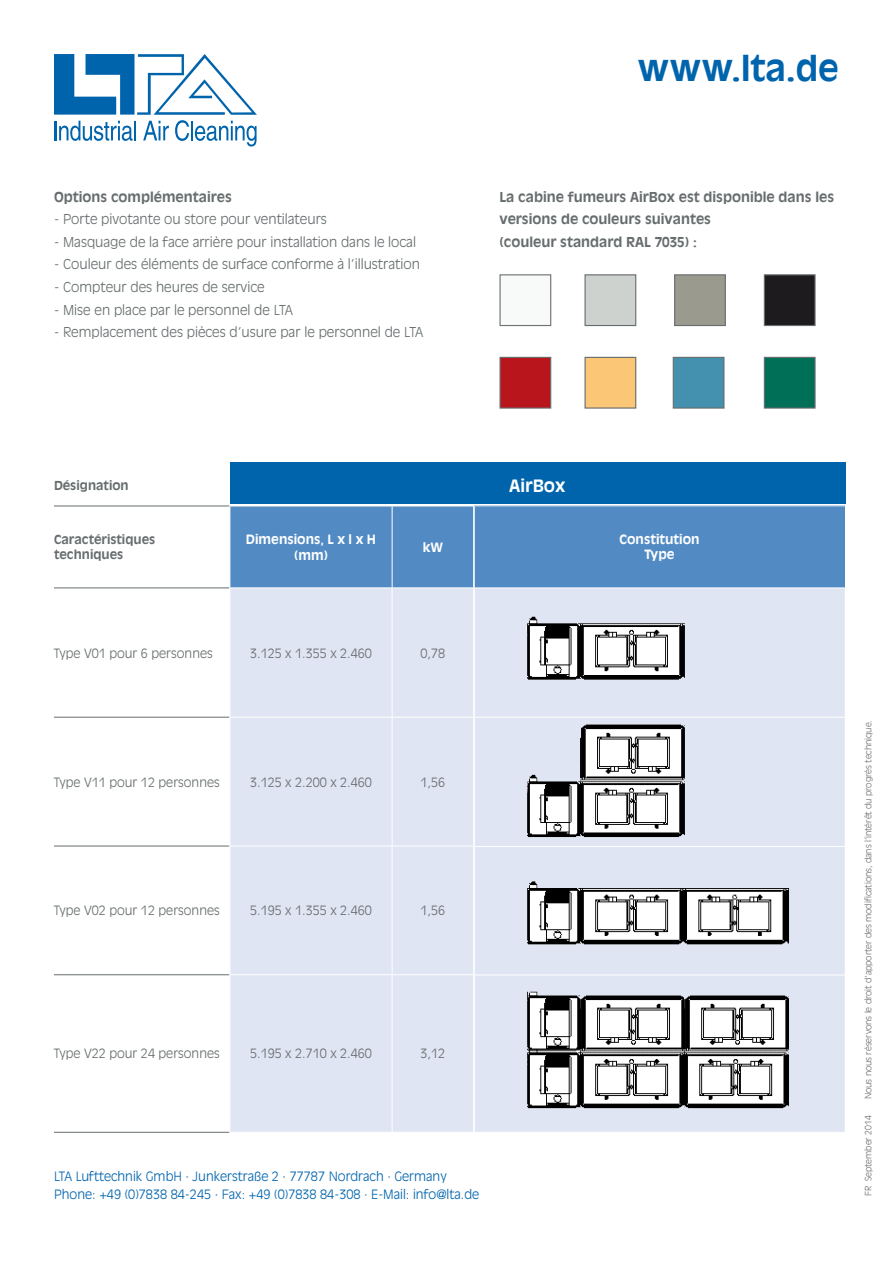
<style>
.page{position:relative;width:893px;height:1263px;background:#fff}
.page>*{position:absolute;margin:0;border:0;box-sizing:border-box;transform-origin:0 0}
.t1{font:700 33.9px "Antique Olive CE";color:#0064ad}
.t2{font:700 16.8px "Antique Olive CE";color:#fff}
.t3{font:300 13.5px "Antique Olive CE";color:#676d6e}
.t4{font:700 13.5px/22.5px "Antique Olive CE";color:#676d6e}
.t5{font:300 12.75px/18px "Antique Olive CE";color:#0064ad}
.t6{font:300 12.6px "Antique Olive CE";color:#676d6e}
.t7{font:700 12.6px/15.1px "Antique Olive CE";color:#fff;text-align:center}
.t8{font:700 12.3px/14.7px "Antique Olive CE";color:#676d6e}
.t9{font:300 8.7px "Antique Olive CE";letter-spacing:-.005em;color:#707172}
</style>
<div class="page">
<svg style="left:54px;top:54px;width:203px;height:92px"></svg>
<div style="left:764px;top:274px;width:52px;height:52px;background:#1d1b1d;border:1px solid #676d6e"></div>
<div style="left:674px;top:274px;width:52px;height:52px;background:#9b9a8e;border:1px solid #676d6e"></div>
<div style="left:584px;top:274px;width:52px;height:52px;background:#ced2cf;border:1px solid #676d6e"></div>
<div style="left:673px;top:357px;width:51px;height:52px;background:#4391af;border:1px solid #676d6e"></div>
<div style="left:584px;top:357px;width:52px;height:52px;background:#fbc675;border:1px solid #676d6e"></div>
<div style="left:499px;top:357px;width:52px;height:52px;background:#b9151d;border:1px solid #676d6e"></div>
<div style="left:764px;top:357px;width:52px;height:52px;background:#006f57;border:1px solid #676d6e"></div>
<div style="left:499px;top:274px;width:52px;height:52px;background:#f7faf9;border:1px solid #707172"></div>
<div style="left:231px;top:507px;width:242px;height:80px;background:#528bc4"></div>
<div style="left:231px;top:588px;width:242px;height:544px;background:#dfe5f3"></div>
<hr style="left:230px;top:717px;width:162px;height:1px;background:#fff">
<hr style="left:392px;top:717px;width:81px;height:1px;background:#fff">
<hr style="left:230px;top:846px;width:162px;height:1px;background:#fff">
<hr style="left:392px;top:846px;width:81px;height:1px;background:#fff">
<hr style="left:230px;top:974px;width:162px;height:1px;background:#fff">
<hr style="left:392px;top:974px;width:81px;height:1px;background:#fff">
<hr style="left:392px;top:506px;width:1px;height:81px;background:#fff">
<hr style="left:392px;top:588px;width:1px;height:129px;background:#fff">
<hr style="left:392px;top:717px;width:1px;height:129px;background:#fff">
<hr style="left:392px;top:846px;width:1px;height:128px;background:#fff">
<hr style="left:392px;top:975px;width:1px;height:157px;background:#fff">
<hr style="left:54px;top:506px;width:176px;height:1px;background:#676d6e">
<hr style="left:54px;top:587px;width:176px;height:1px;background:#676d6e">
<hr style="left:54px;top:717px;width:176px;height:1px;background:#676d6e">
<hr style="left:54px;top:974px;width:176px;height:1px;background:#676d6e">
<hr style="left:54px;top:1132px;width:176px;height:1px;background:#676d6e">
<hr style="left:54px;top:846px;width:176px;height:1px;background:#676d6e">
<div style="left:230px;top:462px;width:615px;height:42px;background:#0064ad"></div>
<div style="left:474px;top:506px;width:371px;height:82px;background:#528bc4"></div>
<div style="left:475px;top:588px;width:370px;height:544px;background:#dfe5f3"></div>
<hr style="left:474px;top:587px;width:371px;height:1px;background:#fff">
<hr style="left:474px;top:717px;width:371px;height:1px;background:#fff">
<hr style="left:474px;top:846px;width:371px;height:1px;background:#fff">
<hr style="left:474px;top:974px;width:371px;height:1px;background:#fff">
<hr style="left:474px;top:506px;width:1px;height:81px;background:#fff">
<img style="left:513px;top:866px;width:278px;height:91px">
<img style="left:513px;top:984px;width:330px;height:130px">
<img style="left:513px;top:714px;width:257px;height:144px">
<img style="left:513px;top:607px;width:257px;height:90px">
<p class="t4" style="left:54px;top:185px;width:179px">Options complémentaires</p>
<p class="t3" style="left:54px;top:212px;width:274px">- Porte pivotante ou store pour ventilateurs</p>
<p class="t3" style="left:54px;top:234px;width:363px">- Masquage de la face arrière pour installation dans le local</p>
<p class="t3" style="left:54px;top:257px;width:367px">- Couleur des éléments de surface conforme à l‘illustration</p>
<p class="t3" style="left:54px;top:279px;width:212px">- Compteur des heures de service</p>
<p class="t3" style="left:54px;top:302px;width:241px">- Mise en place par le personnel de LTA</p>
<p class="t3" style="left:54px;top:324px;width:371px">- Remplacement des pièces d‘usure par le personnel de LTA</p>
<h1 class="t1" style="left:637px;top:47px;width:203px">www.lta.de</h1>
<p class="t4" style="left:499px;top:185px;width:336px">La cabine fumeurs AirBox est disponible dans les versions de couleurs suivantes<br>(couleur standard RAL 7035) :</p>
<p class="t8" style="left:54px;top:477px;width:76px">Désignation</p>
<p class="t8" style="left:54px;top:532px;width:103px">Caractéristiques techniques</p>
<p class="t7" style="left:246px;top:532px;width:132px">Dimensions, L x l x H (mm)</p>
<p class="t7" style="left:423px;top:539px;width:22px">kW</p>
<p class="t6" style="left:54px;top:646px;width:160px">Type V01 pour 6 personnes</p>
<p class="t6" style="left:250px;top:646px;width:123px">3.125 x 1.355 x 2.460</p>
<p class="t6" style="left:421px;top:646px;width:26px">0,78</p>
<p class="t6" style="left:54px;top:775px;width:167px">Type V11 pour 12 personnes</p>
<p class="t6" style="left:250px;top:775px;width:123px">3.125 x 2.200 x 2.460</p>
<p class="t6" style="left:421px;top:775px;width:26px">1,56</p>
<p class="t6" style="left:54px;top:903px;width:167px">Type V02 pour 12 personnes</p>
<p class="t6" style="left:250px;top:903px;width:123px">5.195 x 1.355 x 2.460</p>
<p class="t6" style="left:421px;top:903px;width:26px">1,56</p>
<p class="t2" style="left:509px;top:475px;width:58px">AirBox</p>
<p class="t6" style="left:54px;top:1047px;width:167px">Type V22 pour 24 personnes</p>
<p class="t6" style="left:250px;top:1047px;width:123px">5.195 x 2.710 x 2.460</p>
<p class="t6" style="left:421px;top:1047px;width:26px">3,12</p>
<p class="t5" style="left:54px;top:1167px;width:427px">LTA Lufttechnik GmbH · Junkerstraße 2 · 77787 Nordrach · Germany<br>Phone: +49 (0)7838 84-245 · Fax: +49 (0)7838 84-308 · E-Mail: info@lta.de</p>
<p class="t7" style="left:619px;top:532px;width:82px">Constitution<br>Type</p>
<p class="t9" style="left:863px;top:1099px;width:381px;rotate:-90deg">Nous nous réservons le droit d‘apporter des modifications, dans l‘intérêt du progrès technique.</p>
<p class="t9" style="left:863px;top:1196px;width:82px;rotate:-90deg">FR September 2014</p>
</div>
